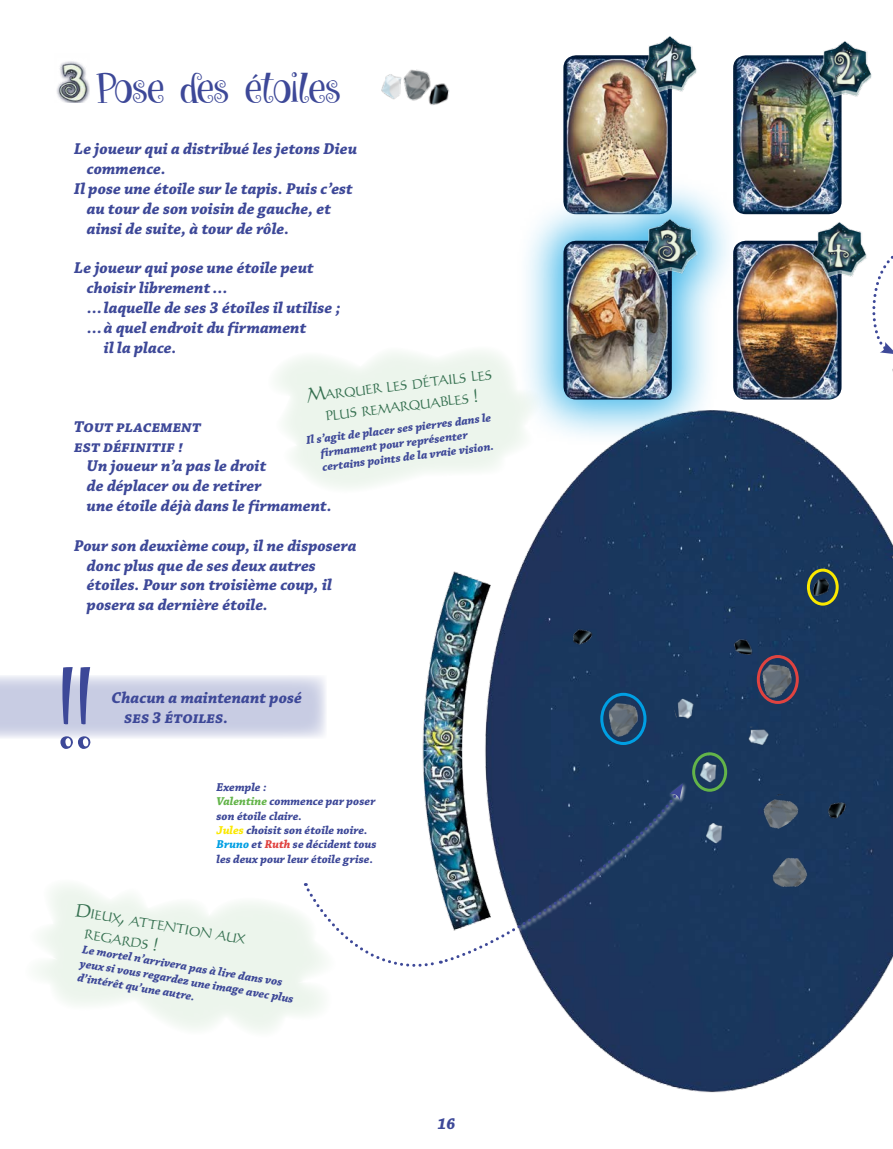
<style>
.page{position:relative;width:893px;height:1149px;background:#fff}
.page>*{position:absolute;margin:0;border:0;box-sizing:border-box;transform-origin:0 0}
.t1{font:108px "give me some sugar";color:#3d4898}
.t2{font:42px "give me some sugar";letter-spacing:-.02em;color:#3d4898}
.t3{font:italic 700 16.5px/19.8px "Chaparral Pro";letter-spacing:.005em;color:#3d4898}
.t4{font:12.6px/21px "Codex";color:#357050;text-align:center}
.t5{font:italic 700 12px/14.4px "Chaparral Pro";letter-spacing:.01em;color:#3d4898}
.s1{font-size:18px}
.s2{color:#63b449}
.s3{color:#fae800}
.s4{color:#009fe3}
.s5{color:#e04340}
</style>
<div class="page">
<svg style="left:0;top:676px;width:286px;height:62px;background:#cfd2e6"></svg>
<img style="left:381px;top:69px;width:69px;height:36px">
<svg style="left:872px;top:255px;width:21px;height:52px"></svg>
<img style="left:872px;top:307px;width:21px;height:65px">
<img style="left:435px;top:388px;width:458px;height:705px">
<svg style="left:286px;top:634px;width:407px;height:421px"></svg>
<svg style="left:442px;top:790px;width:238px;height:173px"></svg>
<svg style="left:337px;top:882px;width:104px;height:96px"></svg>
<svg style="left:669px;top:783px;width:14px;height:16px"></svg>
<img style="left:563px;top:55px;width:109px;height:118px">
<img style="left:643px;top:36px;width:54px;height:56px">
<img style="left:733px;top:55px;width:108px;height:159px">
<img style="left:817px;top:41px;width:55px;height:56px">
<div style="left:515px;top:173px;width:228px;height:275px;background:#009fe3;opacity:.75"></div>
<img style="left:563px;top:241px;width:109px;height:158px">
<img style="left:642px;top:217px;width:56px;height:57px">
<img style="left:733px;top:241px;width:108px;height:158px">
<img style="left:812px;top:222px;width:55px;height:56px">
<div style="left:692px;top:752px;width:35px;height:39px;border:3px solid #63b449;border-radius:50%"></div>
<img style="left:698px;top:755px;width:21px;height:32px">
<div style="left:807px;top:568px;width:32px;height:37px;border:3px solid #fae800;border-radius:50%"></div>
<img style="left:809px;top:571px;width:25px;height:28px">
<div style="left:600px;top:692px;width:46px;height:52px;border:3px solid #009fe3;border-radius:50%"></div>
<img style="left:607px;top:701px;width:33px;height:37px">
<div style="left:757px;top:654px;width:42px;height:49px;border:3px solid #e04340;border-radius:50%"></div>
<img style="left:761px;top:662px;width:33px;height:37px">
<img style="left:671px;top:691px;width:24px;height:32px">
<img style="left:743px;top:726px;width:31px;height:19px">
<img style="left:704px;top:816px;width:21px;height:32px">
<img style="left:727px;top:634px;width:28px;height:22px">
<img style="left:562px;top:619px;width:35px;height:29px">
<img style="left:820px;top:794px;width:29px;height:29px">
<img style="left:766px;top:852px;width:47px;height:40px">
<img style="left:758px;top:793px;width:45px;height:39px">
<img style="left:56px;top:61px;width:33px;height:41px">
<svg style="left:278px;top:338px;width:265px;height:157px;fill:#edf5ed"></svg>
<svg style="left:39px;top:877px;width:298px;height:162px;fill:#eef6ee"></svg>
<svg style="left:888px;top:640px;width:5px;height:297px"></svg>
<svg style="left:154px;top:936px;width:4px;height:14px"></svg>
<h2 class="t2" style="left:96px;top:66px;width:246px">Pose des étoiles</h2>
<p class="t3" style="left:74px;top:140px;width:284px">Le joueur qui a distribué les jetons Dieu</p>
<p class="t3" style="left:87px;top:160px;width:80px">commence.</p>
<p class="t3" style="left:74px;top:180px;width:280px">Il pose une étoile sur le tapis. Puis c’est</p>
<p class="t3" style="left:87px;top:199px;width:246px">au tour de son voisin de gauche, et</p>
<p class="t3" style="left:87px;top:219px;width:204px">ainsi de suite, à tour de rôle.</p>
<p class="t3" style="left:74px;top:259px;width:241px">Le joueur qui pose une étoile peut</p>
<p class="t3" style="left:87px;top:279px;width:142px">choisir librement…</p>
<p class="t3" style="left:87px;top:298px;width:255px">…laquelle de ses 3 étoiles il utilise ;</p>
<p class="t3" style="left:87px;top:318px;width:221px">…à quel endroit du firmament</p>
<p class="t3" style="left:104px;top:338px;width:74px">il la place.</p>
<p class="t4" style="left:306px;top:386px;width:187px;rotate:-7deg"><span class="s1">M</span>arquer les détails les plus rem arquables <span class="s1">!</span></p>
<p class="t5" style="left:318px;top:432px;width:176px;text-indent:-13px;rotate:-7deg">Ils’agit de placer ses pierres dans le firmament pour représenter certains points de la vraie vision.</p>
<p class="t3" style="left:74px;top:417px;width:128px">Tout placement est définitif !</p>
<p class="t3" style="left:87px;top:457px;width:246px">Un joueur n’a pas le droit<br>de déplacer ou de retirer<br>une étoile déjà dans le firmament.</p>
<p class="t3" style="left:87px;top:536px;width:271px;text-indent:-13px">Pour son deuxième coup, il ne disposera donc plus que de ses deux autres étoiles. Pour son troisième coup, il posera sa dernière étoile.</p>
<h1 class="t1" style="left:57px;top:652px;width:36px">!!</h1>
<p class="t3" style="left:124px;top:688px;width:179px;text-indent:-13px">Chacun a maintenant posé ses 3 étoiles.</p>
<p class="t5" style="left:216px;top:780px;width:162px">Exemple :<br><span class="s2">Valentine</span> commence par poser son étoile claire.<br><span class="s3">Jules</span> choisit son étoile noire.<br><span class="s4">Bruno</span> et <span class="s5">Ruth</span> se décident tous les deux pour leur étoile grise.</p>
<p class="t4" style="left:91px;top:902px;width:160px;line-height:21.5px;text-align:left;text-indent:-13px;rotate:10deg"><span class="s1">D</span>ieux<span class="s1">,</span> attention aux reg ards</p>
<p class="t5" style="left:84px;top:941px;width:219px;rotate:10deg">Le morteln’arrivera pas à lire dans vos yeux si vous regardez une image avec plus d’intérêt qu’une autre.</p>
<p class="t3" style="left:437px;top:1113px;width:20px">16</p>
</div>
